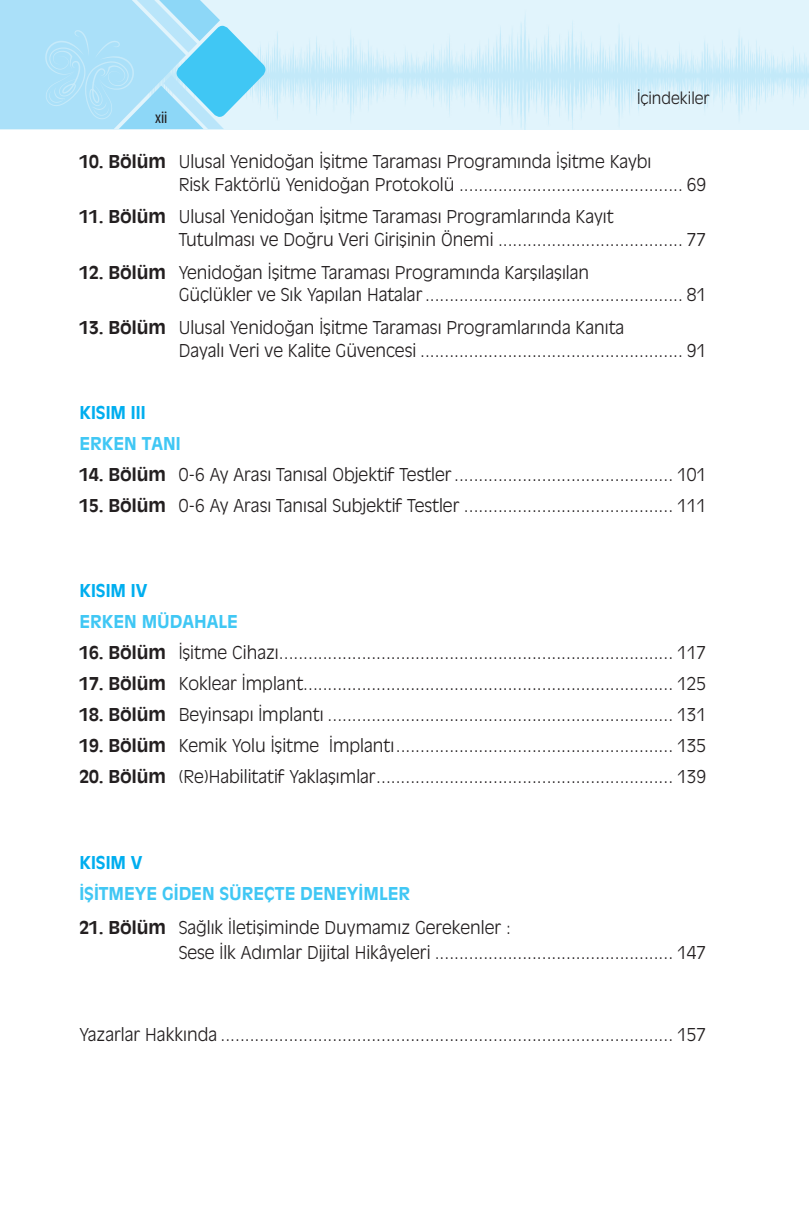
<style>
.page{position:relative;width:809px;height:1221px;background:#fff}
.page>*{position:absolute;margin:0;border:0;box-sizing:border-box;transform-origin:0 0}
.t1{font:300 17.5px/22.8px "Antique Olive";color:#231f20}
.t2{font:700 17.5px "Antique Olive";color:#40c7f4}
.t3{font:700 17.5px "Antique Olive";color:#00aeef}
.t4{font:condensed 17.5px "Myriad Pro";color:#231f20}
.t5{font:300 15.75px "Antique Olive";color:#231f20}
.s1{font-weight:700}
</style>
<div class="page">
<img style="left:268px;top:0;width:541px;height:129px">
<svg style="left:0;top:0;width:268px;height:129px;background:#a2dff8"></svg>
<p class="t4" style="left:155px;top:107px;width:14px">xii</p>
<p class="t5" style="left:637px;top:89px;width:74px">İçindekiler</p>
<p class="t1" style="left:179px;top:149px;width:529px;text-indent:-99px"><span class="s1">10. Bölüm</span> Ulusal Yenidoğan İşitme Taraması Programında İşitme Kaybı<br>Risk Faktörlü Yenidoğan Protokolü .............................................. 69</p>
<p class="t1" style="left:179px;top:205px;width:529px;text-indent:-99px"><span class="s1">11. Bölüm</span> Ulusal Yenidoğan İşitme Taraması Programlarında Kayıt<br>Tutulması ve Doğru Veri Girişinin Önemi ...................................... 77</p>
<p class="t1" style="left:179px;top:260px;width:529px;text-indent:-99px"><span class="s1">12. Bölüm</span> Yenidoğan İşitme Taraması Programında Karşılaşılan<br>Güçlükler ve Sık Yapılan Hatalar..................................................... 81</p>
<p class="t1" style="left:179px;top:316px;width:529px;text-indent:-99px"><span class="s1">13. Bölüm</span> Ulusal Yenidoğan İşitme Taraması Programlarında Kanıta<br>Dayalı Veri ve Kalite Güvencesi ...................................................... 91</p>
<p class="t3" style="left:79px;top:401px;width:68px">KISIM III</p>
<p class="t2" style="left:79px;top:432px;width:103px">ERKEN TANI</p>
<p class="t1" style="left:79px;top:462px;width:628px"><span class="s1">14. Bölüm</span> 0-6 Ay Arası Tanısal Objektif Testler............................................. 101</p>
<p class="t1" style="left:79px;top:493px;width:628px"><span class="s1">15. Bölüm</span> 0-6 Ay Arası Tanısal Subjektif Testler ........................................... 111</p>
<p class="t3" style="left:79px;top:580px;width:70px">KISIM IV</p>
<p class="t2" style="left:79px;top:611px;width:160px">ERKEN MÜDAHALE</p>
<p class="t1" style="left:79px;top:641px;width:628px"><span class="s1">16. Bölüm</span> İşitme Cihazı................................................................................. 117</p>
<p class="t1" style="left:79px;top:671px;width:628px"><span class="s1">17. Bölüm</span> Koklear İmplant............................................................................ 125</p>
<p class="t1" style="left:79px;top:702px;width:628px"><span class="s1">18. Bölüm</span> Beyinsapı İmplantı ....................................................................... 131</p>
<p class="t1" style="left:79px;top:733px;width:628px"><span class="s1">19. Bölüm</span> Kemik Yolu İşitme İmplantı......................................................... 135</p>
<p class="t1" style="left:79px;top:764px;width:628px"><span class="s1">20. Bölüm</span> (Re)Habilitatif Yaklaşımlar............................................................. 139</p>
<p class="t3" style="left:79px;top:851px;width:65px">KISIM V</p>
<p class="t2" style="left:79px;top:882px;width:332px">İŞİTMEYE GİDEN SÜREÇTE DENEYİMLER</p>
<p class="t1" style="left:179px;top:914px;width:529px;line-height:24.5px;text-indent:-99px"><span class="s1">21. Bölüm</span> Sağlık İletişiminde Duymamız Gerekenler :<br>Sese İlk Adımlar Dijital Hikâyeleri ................................................. 147</p>
<p class="t1" style="left:79px;top:1022px;width:628px">Yazarlar Hakkında ............................................................................................. 157</p>
</div>
